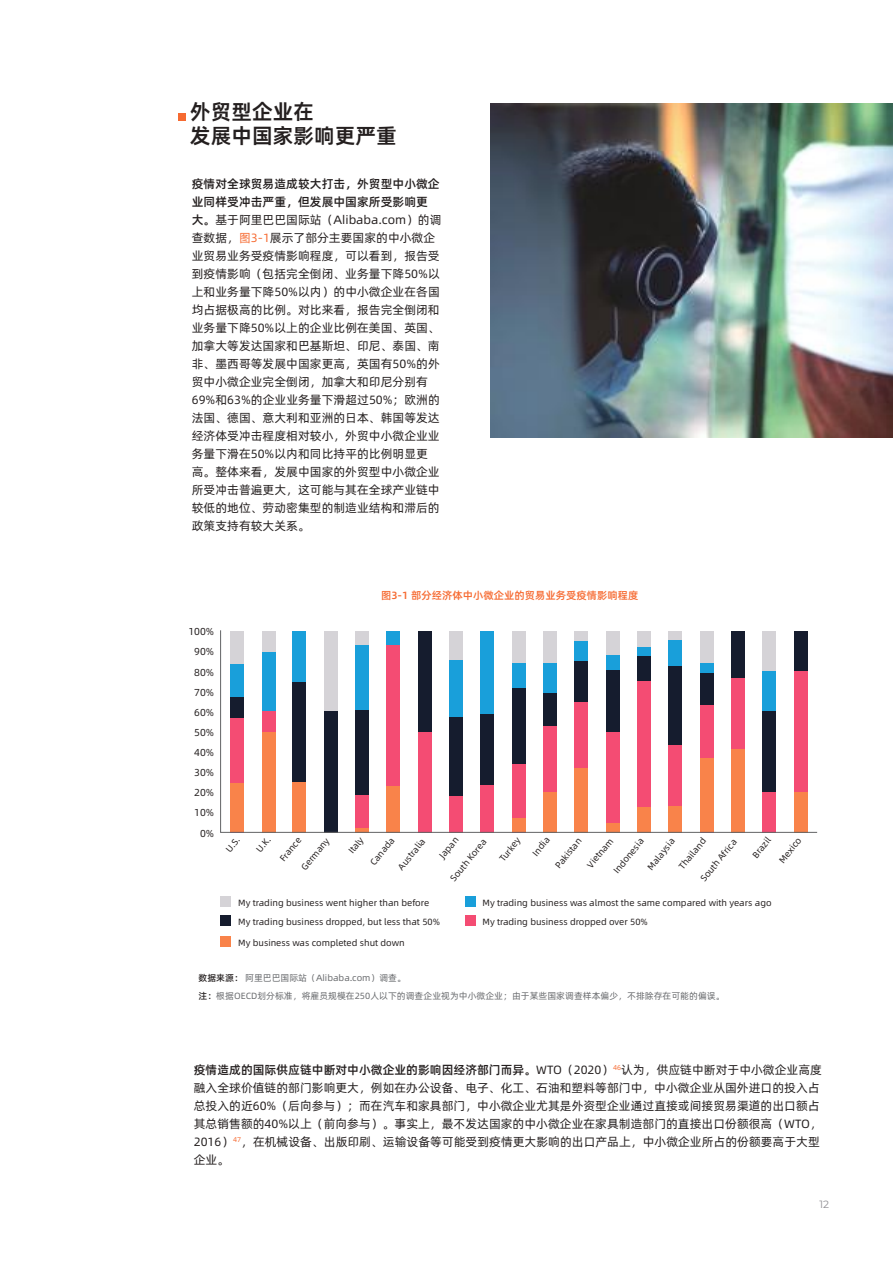
<style>
.page{position:relative;width:893px;height:1263px;background:#fff}
.page>*{position:absolute;margin:0;border:0;box-sizing:border-box;transform-origin:0 0}
.t1{font:21px/24px "Alibaba Pu Hui Ti 2 85 Bold";color:#241f1f}
.t2{font:12px/18px "Alibaba Pu Hui Ti 2 55 Regular";color:#241f1f}
.t3{font:700 12px/18px "Alibaba Pu Hui Ti 2 75 Semi";color:#241f1f}
.t4{font:700 10.5px "Alibaba Pu Hui Ti 2 75 Semi";color:#f66a31}
.t5{font:10.5px "Montserrat";color:#8f8e93}
.t6{font:10.05px "Alibaba Pu Hui Ti 2 55 Regular";color:#241f1f}
.t7{font:9px "Alibaba Pu Hui Ti 2 55 Regular";color:#241f1f}
.t8{font:9px/18px "Alibaba Pu Hui Ti 2 55 Regular";color:#696b6e}
.s1{font-family:"Alibaba Pu Hui Ti 2 75 Semi";font-weight:700}
.s2{color:#f66a31}
.s3{font-family:"Alibaba Pu Hui Ti 2 65 Medium";color:#241f1f}
.s4{font-family:"Alibaba Pu Hui Ti 2 55 Regular";font-weight:400}
</style>
<div class="page">
<div style="left:178px;top:113px;width:7px;height:7px;background:#f66a31"></div>
<img style="left:491px;top:103px;width:402px;height:334px">
<div style="left:221px;top:896px;width:10px;height:11px;background:#d5d3d7"></div>
<div style="left:221px;top:916px;width:10px;height:10px;background:#151c2e"></div>
<div style="left:466px;top:896px;width:10px;height:11px;background:#199fda"></div>
<div style="left:466px;top:916px;width:10px;height:10px;background:#f44c73"></div>
<div style="left:221px;top:936px;width:10px;height:11px;background:#f9834a"></div>
<svg style="left:220px;top:630px;width:598px;height:203px"></svg>
<h1 class="t1" style="left:190px;top:99px;width:208px">外贸型企业在<br>发展中国家影响更严重</h1>
<p class="t3" style="left:192px;top:174px;width:249px">疫情对全球贸易造成较大打击，外贸型中小微企业同样受冲击严重，但发展中国家所受影响更</p>
<p class="t2" style="left:192px;top:210px;width:251px"><span class="s1">大。</span>基于阿里巴巴国际站（Alibaba.com）的调查数据，<span class="s2">图3-1</span>展示了部分主要国家的中小微企业贸易业务受疫情影响程度，可以看到，报告受到疫情影响（包括完全倒闭、业务量下降50%以上和业务量下降50%以内）的中小微企业在各国均占据极高的比例。对比来看，报告完全倒闭和业务量下降50%以上的企业比例在美国、英国、加拿大等发达国家和巴基斯坦、印尼、泰国、南非、墨西哥等发展中国家更高，英国有50%的外贸中小微企业完全倒闭，加拿大和印尼分别有<br>69%和63%的企业业务量下滑超过50%；欧洲的法国、德国、意大利和亚洲的日本、韩国等发达经济体受冲击程度相对较小，外贸中小微企业业务量下滑在50%以内和同比持平的比例明显更高。整体来看，发展中国家的外贸型中小微企业所受冲击普遍更大，这可能与其在全球产业链中较低的地位、劳动密集型的制造业结构和滞后的政策支持有较大关系。</p>
<p class="t6" style="left:188px;top:624px;width:27px">100%</p>
<p class="t6" style="left:194px;top:644px;width:21px">90%</p>
<p class="t6" style="left:194px;top:664px;width:21px">80%</p>
<p class="t6" style="left:194px;top:685px;width:21px">70%</p>
<p class="t6" style="left:194px;top:705px;width:21px">60%</p>
<p class="t6" style="left:194px;top:725px;width:21px">50%</p>
<p class="t6" style="left:194px;top:745px;width:21px">40%</p>
<p class="t6" style="left:194px;top:765px;width:21px">30%</p>
<p class="t6" style="left:194px;top:785px;width:21px">20%</p>
<p class="t6" style="left:194px;top:805px;width:21px">10%</p>
<p class="t6" style="left:200px;top:825px;width:16px">0%</p>
<p class="t4" style="left:381px;top:587px;width:259px">图3-1 部分经济体中小微企业的贸易业务受疫情影响程度</p>
<p class="t7" style="left:697px;top:876px;width:53px;rotate:-51deg">South Africa</p>
<p class="t7" style="left:749px;top:852px;width:25px;rotate:-51deg">Brazil</p>
<p class="t7" style="left:776px;top:857px;width:31px;rotate:-51deg">Mexico</p>
<p class="t7" style="left:222px;top:846px;width:18px;rotate:-51deg">U.S.</p>
<p class="t7" style="left:253px;top:847px;width:19px;rotate:-51deg">U.K.</p>
<p class="t7" style="left:276px;top:856px;width:30px;rotate:-51deg">France</p>
<p class="t7" style="left:298px;top:865px;width:40px;rotate:-51deg">Germany</p>
<p class="t7" style="left:345px;top:848px;width:20px;rotate:-51deg">Italy</p>
<p class="t7" style="left:367px;top:860px;width:35px;rotate:-51deg">Canada</p>
<p class="t7" style="left:395px;top:864px;width:39px;rotate:-51deg">Australia</p>
<p class="t7" style="left:436px;top:853px;width:26px;rotate:-51deg">Japan</p>
<p class="t7" style="left:447px;top:876px;width:53px;rotate:-51deg">South Korea</p>
<p class="t7" style="left:496px;top:856px;width:29px;rotate:-51deg">Turkey</p>
<p class="t7" style="left:529px;top:850px;width:23px;rotate:-51deg">India</p>
<p class="t7" style="left:552px;top:863px;width:37px;rotate:-51deg">Pakistan</p>
<p class="t7" style="left:584px;top:862px;width:37px;rotate:-51deg">Vietnam</p>
<p class="t7" style="left:610px;top:868px;width:44px;rotate:-51deg">Indonesia</p>
<p class="t7" style="left:644px;top:864px;width:39px;rotate:-51deg">Malaysia</p>
<p class="t7" style="left:675px;top:864px;width:39px;rotate:-51deg">Thailand</p>
<p class="t7" style="left:238px;top:896px;width:193px">My trading business went higher than before</p>
<p class="t7" style="left:483px;top:896px;width:291px">My trading business was almost the same compared with years ago</p>
<p class="t7" style="left:238px;top:915px;width:203px">My trading business dropped, but less that 50%</p>
<p class="t7" style="left:238px;top:936px;width:168px">My business was completed shut down</p>
<p class="t7" style="left:483px;top:915px;width:167px">My trading business dropped over 50%</p>
<p class="t8" style="left:199px;top:968px;width:527px"><span class="s3">数据来源：</span>阿里巴巴国际站（Alibaba.com）调查。<br><span class="s3">注：</span>根据OECD划分标准，将雇员规模在250人以下的调查企业视为中小微企业；由于某些国家调查样本偏少，不排除存在可能的偏误。</p>
<p class="t3" style="left:194px;top:1060px;width:630px">疫情造成的国际供应链中断对中小微企业的影响因经济部门而异。<span class="s4">WTO（2020）</span><sup>46</sup><span class="s4">认为，供应链中断对于中小微企业高度</span></p>
<p class="t2" style="left:194px;top:1078px;width:630px">融入全球价值链的部门影响更大，例如在办公设备、电子、化工、石油和塑料等部门中，中小微企业从国外进口的投入占总投入的近60%（后向参与）；而在汽车和家具部门，中小微企业尤其是外资型企业通过直接或间接贸易渠道的出口额占其总销售额的40%以上（前向参与）。事实上，最不发达国家的中小微企业在家具制造部门的直接出口份额很高（WTO，2016）<sup>47</sup>，在机械设备、出版印刷、运输设备等可能受到疫情更大影响的出口产品上，中小微企业所占的份额要高于大型企业。</p>
<p class="t5" style="left:819px;top:1197px;width:11px">12</p>
</div>
